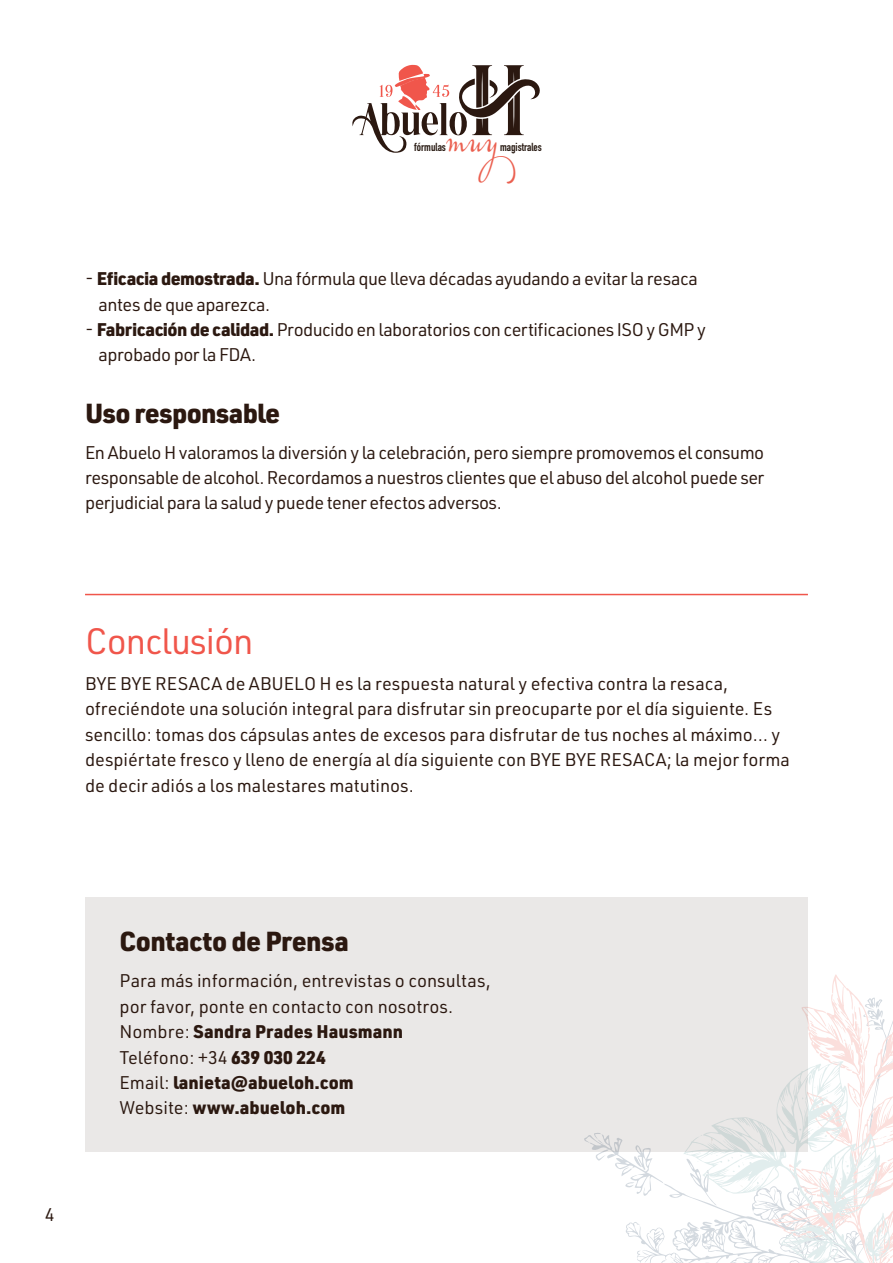
<style>
.page{position:relative;width:893px;height:1263px;background:#fff}
.page>*{position:absolute;margin:0;border:0;box-sizing:border-box;transform-origin:0 0}
.t1{font:67.5px "Suave Script Pro";color:#eb6050;scale:.48 1}
.t2{font:36px "URWDIN";letter-spacing:-.03em;color:#f0564b}
.t3{font:900 27px "URWDIN";letter-spacing:-.02em;color:#2b1810}
.t4{font:18px/25.3px "URWDIN";letter-spacing:-.005em;color:#2b1810}
.t5{font:18px/25.3px "URWDIN";letter-spacing:-.03em;color:#2b1810}
.t6{font:700 11.55px "DIN Condensed";color:#271911}
.s1{font-weight:900}
</style>
<div class="page">
<svg style="left:596px;top:974px;width:297px;height:289px"></svg>
<div style="left:85px;top:898px;width:723px;height:254px;background:#eae8e7"></div>
<svg style="left:352px;top:65px;width:188px;height:88px"></svg>
<hr style="left:85px;top:594px;width:723px;height:1px;background:#f0564b">
<p class="t6" style="left:414px;top:140px;width:33px">fórmulas</p>
<h1 class="t1" style="left:446px;top:88px;width:112px">muy</h1>
<p class="t6" style="left:500px;top:140px;width:43px">magistrales</p>
<p class="t5" style="left:99px;top:266px;width:601px;text-indent:-14px">- <span class="s1">Eficacia demostrada.</span> Una fórmula que lleva décadas ayudando a evitar la resaca antes de que aparezca.</p>
<p class="t5" style="left:99px;top:316px;width:609px;text-indent:-14px">- <span class="s1">Fabricación de calidad.</span> Producido en laboratorios con certificaciones ISO y GMP y aprobado por la FDA.</p>
<h3 class="t3" style="left:85px;top:394px;width:197px">Uso responsable</h3>
<p class="t4" style="left:85px;top:439px;width:681px;text-align:justify">En Abuelo H valoramos la diversión y la celebración, pero siempre promovemos el consumo responsable de alcohol. Recordamos a nuestros clientes que el abuso del alcohol puede ser perjudicial para la salud y puede tener efectos adversos.</p>
<h2 class="t2" style="left:85px;top:617px;width:170px">Conclusión</h2>
<p class="t4" style="left:85px;top:670px;width:706px">BYE BYE RESACA de ABUELO H es la respuesta natural y efectiva contra la resaca, ofreciéndote una solución integral para disfrutar sin preocuparte por el día siguiente. Es sencillo: tomas dos cápsulas antes de excesos para disfrutar de tus noches al máximo… y despiértate fresco y lleno de energía al día siguiente con BYE BYE RESACA; la mejor forma de decir adiós a los malestares matutinos.</p>
<p class="t4" style="left:45px;top:1202px;width:11px">4</p>
<h3 class="t3" style="left:119px;top:923px;width:231px">Contacto de Prensa</h3>
<p class="t4" style="left:119px;top:968px;width:373px">Para más información, entrevistas o consultas, por favor, ponte en contacto con nosotros.<br>Nombre: <span class="s1">Sandra Prades Hausmann<br></span>Teléfono: +34 <span class="s1">639 030 224<br></span>Email: <span class="s1">lanieta@abueloh.com<br></span>Website: <span class="s1">www.abueloh.com</span></p>
</div>
